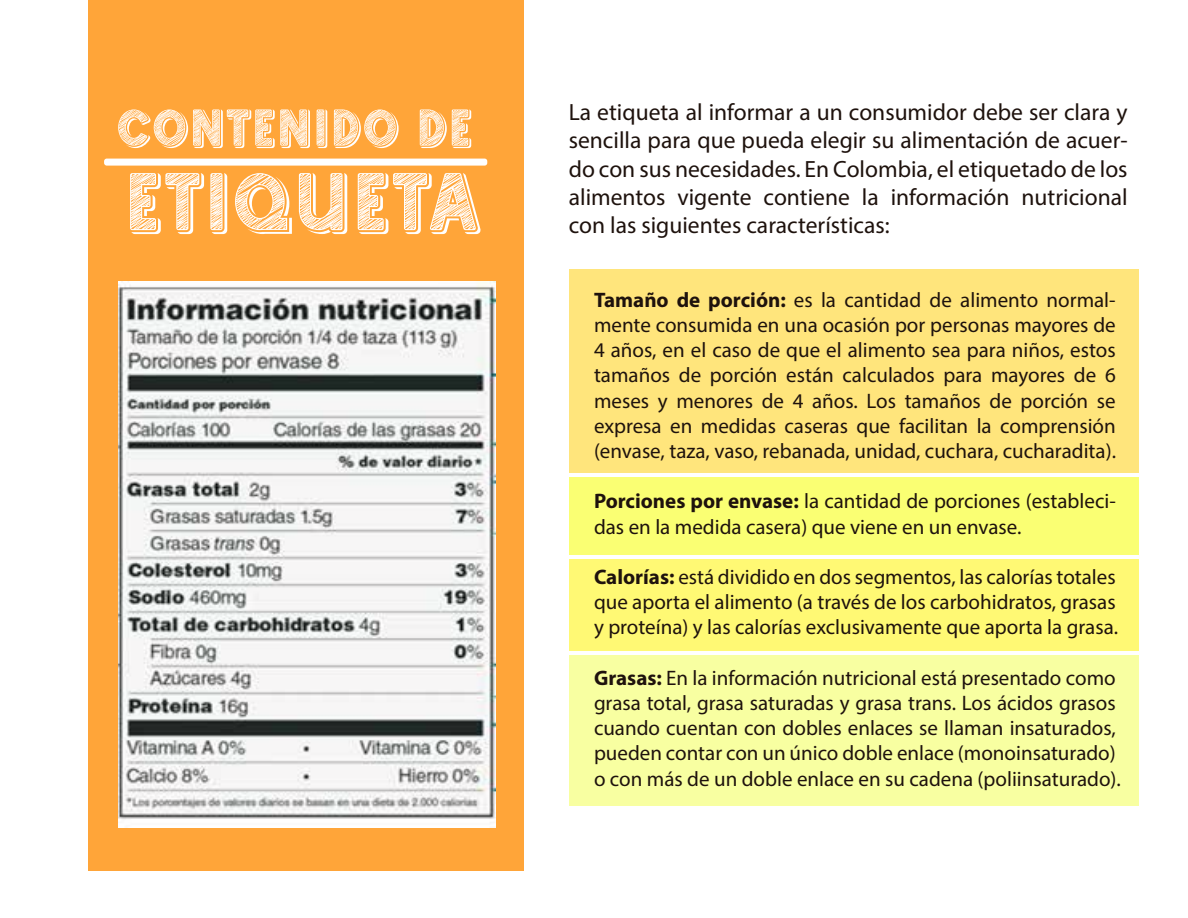
<style>
.page{position:relative;width:1188px;height:918px;background:#fff}
.page>*{position:absolute;margin:0;border:0;box-sizing:border-box;transform-origin:0 0}
.t1{font:105.9px "SKETCHUPFREETRIAL";color:#fff}
.t2{font:67.05px "SKETCHUPFREETRIAL";color:#fff}
.t3{font:23.55px/28.2px "Myriad Pro";color:#1e120d;text-align:justify}
.t4{font:21px/25.2px "Myriad Pro";color:#1e120d;text-align:justify}
.s1{font-weight:700}
</style>
<div class="page">
<div style="left:88px;top:0;width:436px;height:870px;background:#ffa539"></div>
<div style="left:569px;top:269px;width:570px;height:204px;background:#ffe57c"></div>
<div style="left:569px;top:477px;width:570px;height:77px;background:#faff73"></div>
<div style="left:569px;top:559px;width:570px;height:91px;background:#fff974"></div>
<div style="left:569px;top:655px;width:570px;height:151px;background:#f8ffa1"></div>
<div style="left:104px;top:159px;width:383px;height:7px;background:#fff;border-radius:3px"></div>
<img style="left:118px;top:281px;width:378px;height:547px">
<h2 class="t2" style="left:117px;top:91px;width:358px">CONTENIDO DE</h2>
<h1 class="t1" style="left:125px;top:144px;width:359px">ETIQUETA</h1>
<p class="t3" style="left:569px;top:98px;width:560px">La etiqueta al informar a un consumidor debe ser clara y sencilla para que pueda elegir su alimentación de acuer&shy;do con sus necesidades. En Colombia, el etiquetado de los alimentos vigente contiene la información nutricional con las siguientes características:</p>
<p class="t4" style="left:594px;top:287px;width:524px"><span class="s1">Tamaño de porción:</span> es la cantidad de alimento normal&shy;mente consumida en una ocasión por personas mayores de 4 años, en el caso de que el alimento sea para niños, estos tamaños de porción están calculados para mayores de 6 meses y menores de 4 años. Los tamaños de porción se expresa en medidas caseras que facilitan la comprensión (envase, taza, vaso, rebanada, unidad, cuchara, cucharadita).</p>
<p class="t4" style="left:594px;top:489px;width:523px"><span class="s1">Porciones por envase:</span> la cantidad de porciones (estableci&shy;das en la medida casera) que viene en un envase.</p>
<p class="t4" style="left:594px;top:564px;width:526px"><span class="s1">Calorías:</span> está dividido en dos segmentos, las calorías totales que aporta el alimento (a través de los carbohidratos, grasas y proteína) y las calorías exclusivamente que aporta la grasa.</p>
<p class="t4" style="left:594px;top:665px;width:528px;text-align:left"><span class="s1">Grasas:</span> En la información nutricional está presentado como grasa total, grasa saturadas y grasa trans. Los ácidos grasos cuando cuentan con dobles enlaces se llaman insaturados, pueden contar con un único doble enlace (monoinsaturado) o con más de un doble enlace en su cadena (poliinsaturado).</p>
</div>
